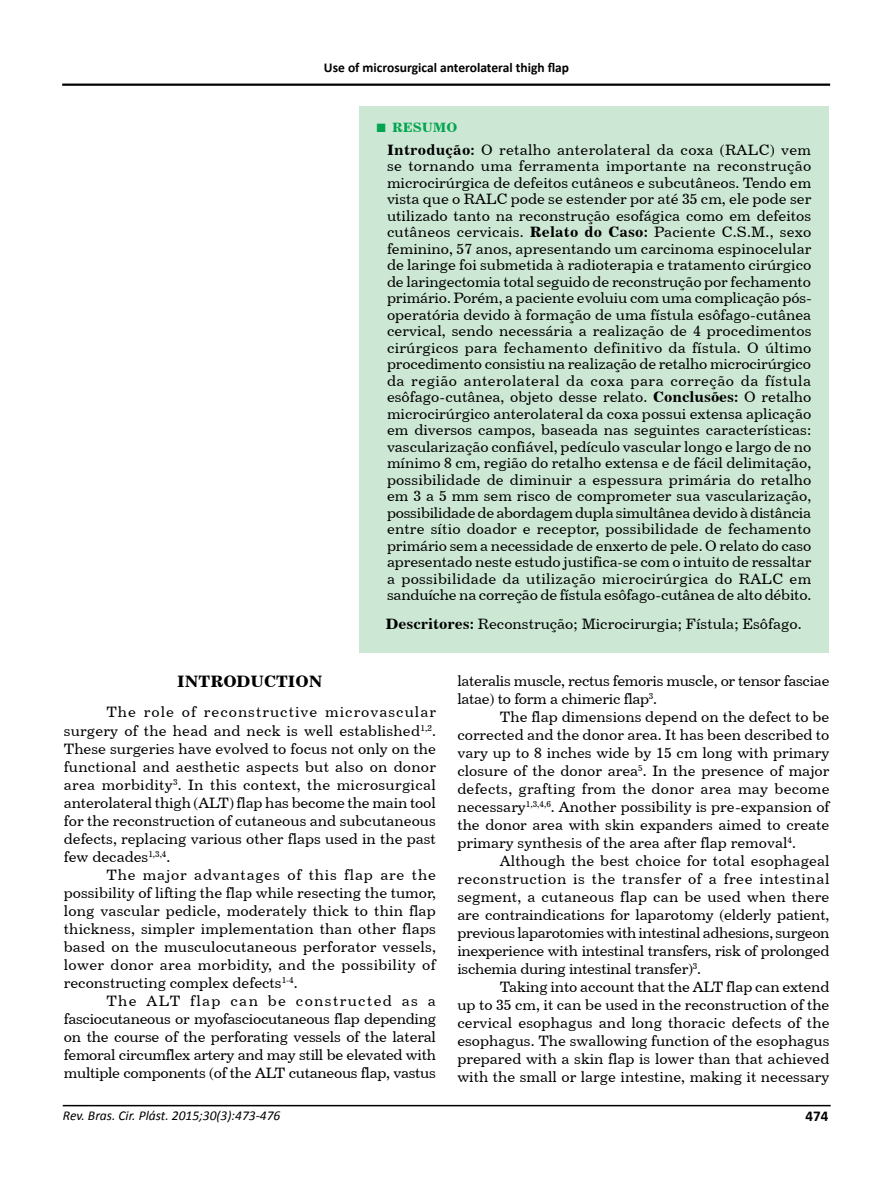
<style>
.page{position:relative;width:893px;height:1191px;background:#fff}
.page>*{position:absolute;margin:0;border:0;box-sizing:border-box;transform-origin:0 0}
.t1{font:16.5px "Century 731 BT Bold A";color:#000}
.t2{font:15px/18px "Century 731 BT Roman A";color:#000;text-align:justify}
.t3{font:15px/18px "Century 731 BT Roman A";letter-spacing:-.02em;color:#000}
.t4{font:700 15px "Calibri";color:#000}
.t5{font:700 13.5px "Calibri";color:#000}
.t6{font:italic 13.5px "Calibri";color:#000}
.t7{font:13.5px "Century 731 BT Bold A";color:#00a54f}
.s1{font-family:"Times New Roman";font-weight:700;font-size:18px}
.s2{font-family:"Century 731 BT Bold A"}
</style>
<div class="page">
<hr style="left:63px;top:1104px;width:768px;height:2px;background:#000">
<hr style="left:62px;top:84px;width:768px;height:2px;background:#000">
<div style="left:359px;top:106px;width:470px;height:547px;background:#cce7d3"></div>
<p class="t5" style="left:324px;top:58px;width:247px">Use of microsurgical anterolateral thigh flap</p>
<p class="t7" style="left:376px;top:119px;width:83px"><span class="s1">■</span> RESUMO</p>
<p class="t2" style="left:387px;top:141px;width:426px;line-height:16.5px"><span class="s2">Introdução:</span> O retalho anterolateral da coxa (RALC) vem se tornando uma ferramenta importante na reconstrução microcirúrgica de defeitos cutâneos e subcutâneos. Tendo em vista que o RALC pode se estender por até 35 cm, ele pode ser utilizado tanto na reconstrução esofágica como em defeitos cutâneos cervicais. <span class="s2">Relato do Caso:</span> Paciente C.S.M., sexo feminino, 57 anos, apresentando um carcinoma espinocelular de laringe foi submetida à radioterapia e tratamento cirúrgico de laringectomia total seguido de reconstrução por fechamento primário. Porém, a paciente evoluiu com uma complicação pós&shy;operatória devido à formação de uma fístula esôfago-cutânea cervical, sendo necessária a realização de 4 procedimentos cirúrgicos para fechamento definitivo da fístula. O último procedimento consistiu na realização de retalho microcirúrgico da região anterolateral da coxa para correção da fístula esôfago-cutânea, objeto desse relato. <span class="s2">Conclusões:</span> O retalho microcirúrgico anterolateral da coxa possui extensa aplicação em diversos campos, baseada nas seguintes características: vascularização confiável, pedículo vascular longo e largo de no mínimo 8 cm, região do retalho extensa e de fácil delimitação, possibilidade de diminuir a espessura primária do retalho em 3 a 5 mm sem risco de comprometer sua vascularização, possibilidade de abordagem dupla simultânea devido à distância entre sítio doador e receptor, possibilidade de fechamento primário sem a necessidade de enxerto de pele. O relato do caso apresentado neste estudo justifica-se com o intuito de ressaltar a possibilidade da utilização microcirúrgica do RALC em sanduíche na correção de fístula esôfago-cutânea de alto débito.</p>
<p class="t2" style="left:386px;top:614px;width:417px"><span class="s2">Descritores:</span> Reconstrução; Microcirurgia; Fístula; Esôfago.</p>
<p class="t1" style="left:177px;top:671px;width:147px">INTRODUCTION</p>
<p class="t2" style="left:64px;top:703px;width:374px;text-indent:43px">The role of reconstructive microvascular surgery of the head and neck is well established<sup>1,2</sup>.<br>These surgeries have evolved to focus not only on the functional and aesthetic aspects but also on donor area morbidity<sup>3</sup>. In this context, the microsurgical anterolateral thigh (ALT) flap has become the main tool for the reconstruction of cutaneous and subcutaneous defects, replacing various other flaps used in the past few decades<sup>1,3,4</sup>.</p>
<p class="t2" style="left:64px;top:865px;width:374px;text-indent:43px">The major advantages of this flap are the possibility of lifting the flap while resecting the tumor, long vascular pedicle, moderately thick to thin flap thickness, simpler implementation than other flaps based on the musculocutaneous perforator vessels, lower donor area morbidity, and the possibility of reconstructing complex defects<sup>1-4</sup>.</p>
<p class="t2" style="left:64px;top:991px;width:374px;text-indent:43px">The ALT flap can be constructed as a fasciocutaneous or myofasciocutaneous flap depending on the course of the perforating vessels of the lateral femoral circumflex artery and may still be elevated with multiple components (of the ALT cutaneous flap, vastus</p>
<p class="t3" style="left:457px;top:671px;width:374px">lateralis muscle, rectus femoris muscle, or tensor fasciae latae) to form a chimeric flap<sup>3</sup>.</p>
<p class="t2" style="left:457px;top:707px;width:374px;text-indent:43px">The flap dimensions depend on the defect to be corrected and the donor area. It has been described to vary up to 8 inches wide by 15 cm long with primary closure of the donor area<sup>5</sup>. In the presence of major defects, grafting from the donor area may become necessary<sup>1,3,4,6</sup>. Another possibility is pre-expansion of the donor area with skin expanders aimed to create primary synthesis of the area after flap removal<sup>4</sup>.</p>
<p class="t2" style="left:457px;top:851px;width:374px;text-indent:43px">Although the best choice for total esophageal reconstruction is the transfer of a free intestinal segment, a cutaneous flap can be used when there are contraindications for laparotomy (elderly patient, previous laparotomies with intestinal adhesions, surgeon inexperience with intestinal transfers, risk of prolonged ischemia during intestinal transfer)<sup>3</sup>.</p>
<p class="t2" style="left:457px;top:977px;width:374px;text-indent:43px">Taking into account that the ALT flap can extend up to 35 cm, it can be used in the reconstruction of the cervical esophagus and long thoracic defects of the esophagus. The swallowing function of the esophagus prepared with a skin flap is lower than that achieved with the small or large intestine, making it necessary</p>
<p class="t6" style="left:63px;top:1105px;width:219px">Rev. Bras. Cir. Plást. 2015;30(3):473-476</p>
<p class="t4" style="left:806px;top:1105px;width:24px">474</p>
</div>
